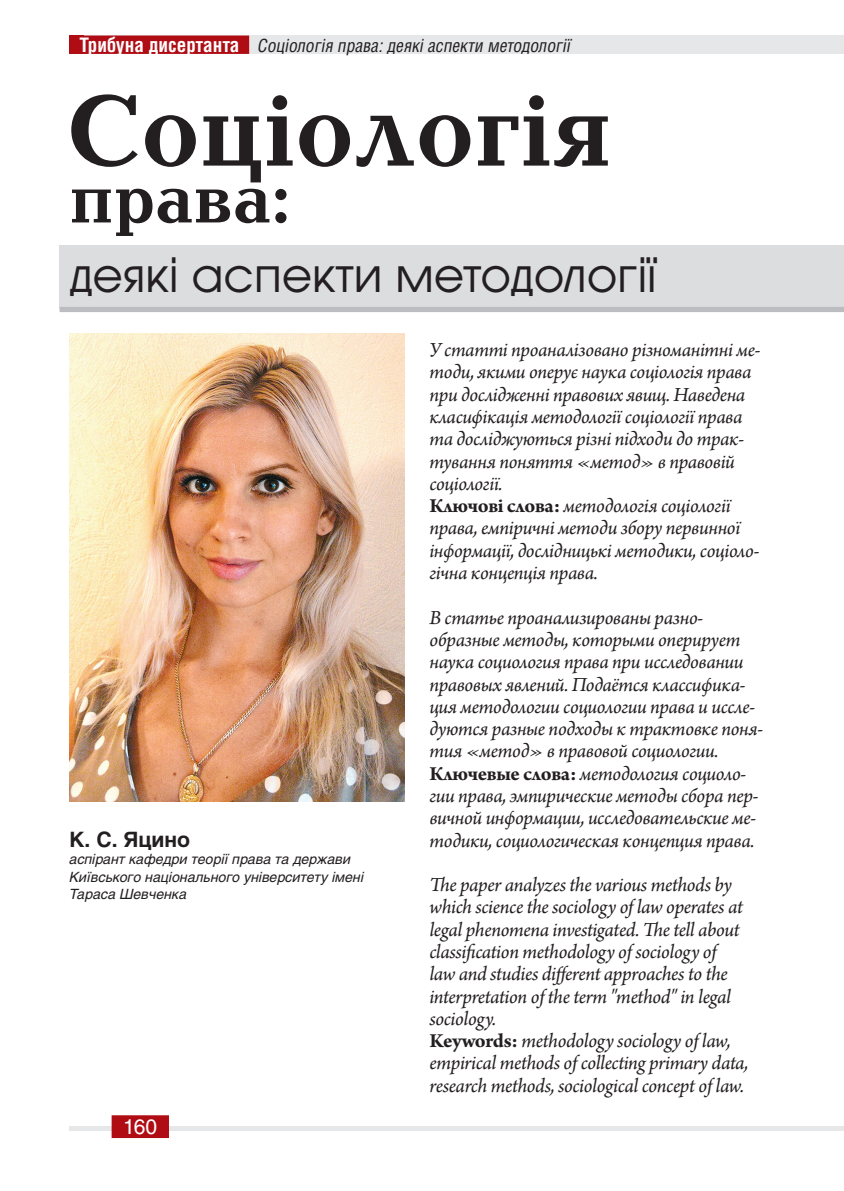
<style>
.page{position:relative;width:844px;height:1191px;background:#fff}
.page>*{position:absolute;margin:0;border:0;box-sizing:border-box;transform-origin:0 0}
.Head_Big{font:700 104.65px "Baltica C";color:#231f20}
.Head_Big-2{font:700 70px "Baltica C";color:#231f20}
.Head_Small{font:47.07px "AG Avalanche C";color:#231f20}
.Sinopsis{font:italic 21px/22.2px "Arno Pro";letter-spacing:-.02em;color:#231f20}
.Author{font:700 21px "Helios C";color:#231f20}
.t1{font:21px "AG Letterica C";color:#fff}
.t2{font:italic 17.5px "AG Letterica Condensed C";color:#231f20}
.Author-2{font:italic 14px/17.5px "Helios C";color:#231f20}
.s1{font-weight:700;font-style:normal;font-size:19.25px;color:#fff}
.s2{font-weight:700;font-style:normal}
</style>
<div class="page">
<div style="left:69px;top:36px;width:774px;height:18px;background:#e6e7e9"></div>
<div style="left:69px;top:36px;width:15px;height:18px;background:#af0c14"></div>
<div style="left:69px;top:1125px;width:774px;height:5px;background:#e6e7e9"></div>
<div style="left:112px;top:1115px;width:57px;height:23px;background:#af0c14"></div>
<div style="left:79px;top:36px;width:170px;height:18px;background:#af0c14"></div>
<div style="left:60px;top:245px;width:783px;height:63px;background:#dcdddf"></div>
<div style="left:60px;top:307px;width:783px;height:5px;background:#bcbdc0"></div>
<img style="left:69px;top:334px;width:335px;height:468px">
<p class="t2" style="left:79px;top:35px;width:492px"><span class="s1">Трибуна дисертанта</span> Соціологія права: деякі аспекти методології</p>
<p class="Head_Big" style="left:69px;top:75px;width:542px">Соціологія</p>
<p class="Head_Big-2" style="left:69px;top:162px;width:222px">права:</p>
<p class="Head_Small" style="left:69px;top:245px;width:588px">деякі аспекти методології</p>
<p class="Author" style="left:69px;top:827px;width:122px">К. С. Яцино</p>
<p class="Author-2" style="left:69px;top:850px;width:296px">аспірант кафедри теорії права та держави<br>Київського національного університету імені<br>Тараса Шевченка</p>
<p class="t1" style="left:123px;top:1114px;width:35px">160</p>
<p class="Sinopsis" style="left:429px;top:340px;width:332px">У статті проаналізовано різноманітні ме&shy;тоди, якими оперує наука соціологія права при дослідженні правових явищ. Наведена класифікація методології соціології права та досліджуються різні підходи до трак&shy;тування поняття «метод» в правовій соціології.</p>
<p class="Sinopsis" style="left:429px;top:496px;width:331px"><span class="s2">Ключові слова:</span> методологія соціології права, емпіричні методи збору первинної інформації, дослідницькі методики, соціоло&shy;гічна концепція права.</p>
<p class="Sinopsis" style="left:429px;top:607px;width:335px">В статье проанализированы разно&shy;образные методы, которыми оперирует наука социология права при исследовании правовых явлений. Подаётся классифика&shy;ция методологии социологии права и иссле&shy;дуются разные подходы к трактовке поня&shy;тия «метод» в правовой социологии.</p>
<p class="Sinopsis" style="left:429px;top:763px;width:330px"><span class="s2">Ключевые слова:</span> методология социоло&shy;гии права, эмпирические методы сбора пер&shy;вичной информации, исследовательские ме&shy;тодики, социологическая концепция права.</p>
<p class="Sinopsis" style="left:429px;top:875px;width:315px">The paper analyzes the various methods by which science the sociology of law operates at legal phenomena investigated. The tell about classification methodology of sociology of law and studies different approaches to the interpretation of the term "method" in legal sociology.</p>
<p class="Sinopsis" style="left:429px;top:1030px;width:320px"><span class="s2">Keywords:</span> methodology sociology of law, empirical methods of collecting primary data, research methods, sociological concept of law.</p>
</div>
